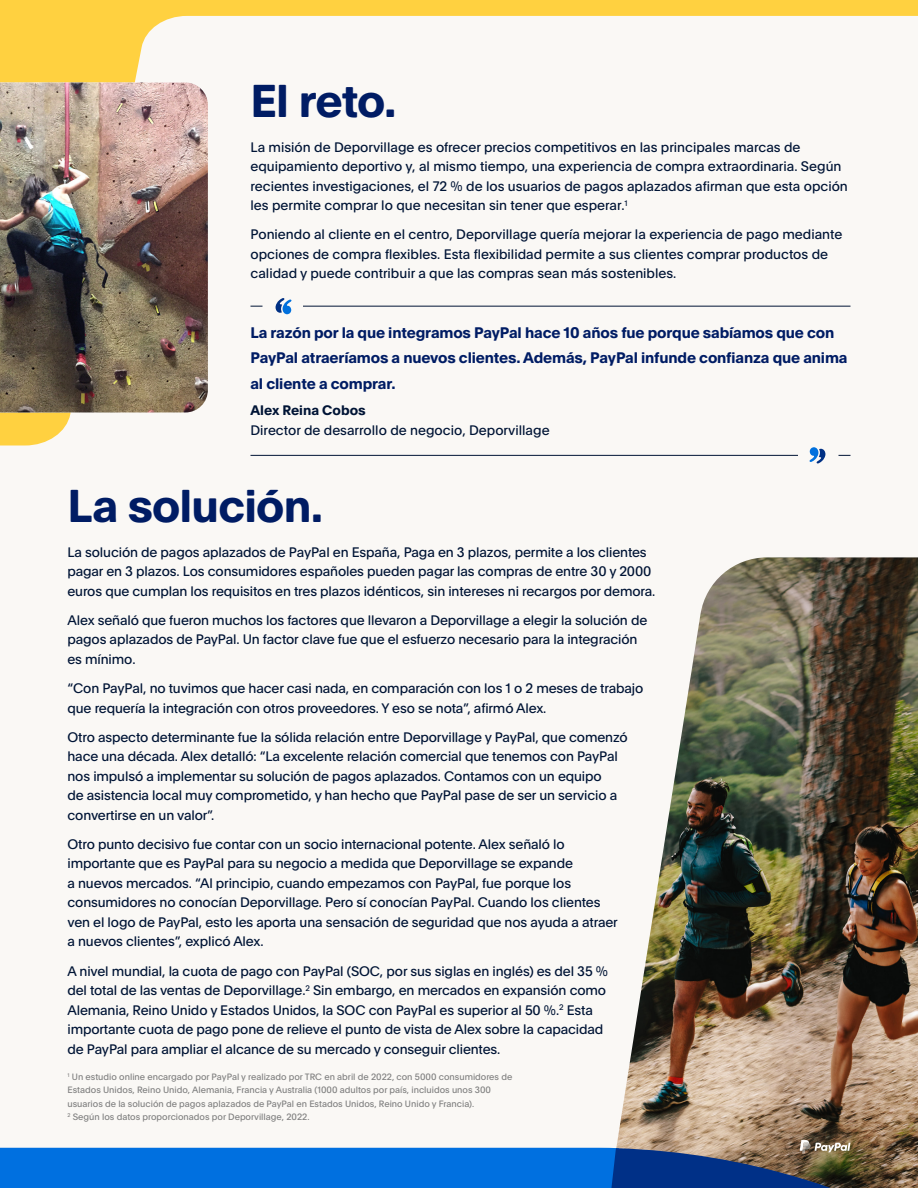
<style>
.page{position:relative;width:918px;height:1188px;background:#faf8f5}
.page>*{position:absolute;margin:0;border:0;box-sizing:border-box;transform-origin:0 0}
.Source_Note_Copy_-_G{font:700 45px "Pay Pal Open";letter-spacing:-.02em;color:#001c64}
.Body_Copy_-_Dark_Gra{font:700 15px/25.5px "Pay Pal Open";letter-spacing:-.01em;color:#001c64}
.Body_Copy_-_Dark_Gra-2{font:13.5px/19.5px "Pay Pal Open";letter-spacing:-.01em;color:#001435}
.Body_Copy_-_White{font:13.5px "Pay Pal Open";color:#001435}
.Body_Copy_-_White-2{font:700 13.5px "Pay Pal Open";color:#001435}
.MRF{font:9px/13.5px "Pay Pal Open";color:#808080}
</style>
<div class="page">
<img style="left:617px;top:557px;width:301px;height:583px">
<svg style="left:0;top:0;width:918px;height:446px"></svg>
<img style="left:0;top:82px;width:208px;height:330px">
<svg style="left:250px;top:306px;width:12px;height:1px"></svg>
<hr style="left:303px;top:306px;width:547px;height:1px;background:#001435">
<svg style="left:276px;top:298px;width:15px;height:16px"></svg>
<svg style="left:838px;top:455px;width:12px;height:1px"></svg>
<hr style="left:250px;top:455px;width:548px;height:1px;background:#001435">
<svg style="left:810px;top:447px;width:15px;height:17px"></svg>
<svg style="left:0;top:1140px;width:918px;height:48px;background:#3576b9"></svg>
<p class="Source_Note_Copy_-_G" style="left:250px;top:69px;width:148px">El reto.</p>
<p class="Body_Copy_-_Dark_Gra-2" style="left:250px;top:136px;width:599px">La misión de Deporvillage es ofrecer precios competitivos en las principales marcas de equipamiento deportivo y, al mismo tiempo, una experiencia de compra extraordinaria. Según recientes investigaciones, el 72 % de los usuarios de pagos aplazados afirman que esta opción les permite comprar lo que necesitan sin tener que esperar.<sup>1</sup></p>
<p class="Body_Copy_-_Dark_Gra-2" style="left:250px;top:224px;width:593px">Poniendo al cliente en el centro, Deporvillage quería mejorar la experiencia de pago mediante opciones de compra flexibles. Esta flexibilidad permite a sus clientes comprar productos de calidad y puede contribuir a que las compras sean más sostenibles.</p>
<p class="Body_Copy_-_Dark_Gra" style="left:250px;top:319px;width:599px">La razón por la que integramos PayPal hace 10 años fue porque sabíamos que con<br>PayPal atraeríamos a nuevos clientes. Además, PayPal infunde confianza que anima al cliente a comprar.</p>
<p class="Body_Copy_-_White-2" style="left:250px;top:401px;width:117px">Alex Reina Cobos</p>
<p class="Body_Copy_-_White" style="left:250px;top:421px;width:301px">Director de desarrollo de negocio, Deporvillage</p>
<p class="Source_Note_Copy_-_G" style="left:68px;top:474px;width:257px">La solución.</p>
<p class="Body_Copy_-_Dark_Gra-2" style="left:68px;top:541px;width:589px">La solución de pagos aplazados de PayPal en España, Paga en 3 plazos, permite a los clientes pagar en 3 plazos. Los consumidores españoles pueden pagar las compras de entre 30 y 2000 euros que cumplan los requisitos en tres plazos idénticos, sin intereses ni recargos por demora.</p>
<p class="Body_Copy_-_Dark_Gra-2" style="left:68px;top:610px;width:581px">Alex señaló que fueron muchos los factores que llevaron a Deporvillage a elegir la solución de pagos aplazados de PayPal. Un factor clave fue que el esfuerzo necesario para la integración es mínimo.</p>
<p class="Body_Copy_-_Dark_Gra-2" style="left:68px;top:678px;width:577px">“Con PayPal, no tuvimos que hacer casi nada, en comparación con los 1 o 2 meses de trabajo que requería la integración con otros proveedores. Y eso se nota”, afirmó Alex.</p>
<p class="Body_Copy_-_Dark_Gra-2" style="left:68px;top:727px;width:562px">Otro aspecto determinante fue la sólida relación entre Deporvillage y PayPal, que comenzó hace una década. Alex detalló: “La excelente relación comercial que tenemos con PayPal nos impulsó a implementar su solución de pagos aplazados. Contamos con un equipo<br>de asistencia local muy comprometido, y han hecho que PayPal pase de ser un servicio a convertirse en un valor”.</p>
<p class="Body_Copy_-_Dark_Gra-2" style="left:68px;top:834px;width:552px">Otro punto decisivo fue contar con un socio internacional potente. Alex señaló lo importante que es PayPal para su negocio a medida que Deporvillage se expande<br>a nuevos mercados. “Al principio, cuando empezamos con PayPal, fue porque los consumidores no conocían Deporvillage. Pero sí conocían PayPal. Cuando los clientes ven el logo de PayPal, esto les aporta una sensación de seguridad que nos ayuda a atraer a nuevos clientes”, explicó Alex.</p>
<p class="Body_Copy_-_Dark_Gra-2" style="left:68px;top:960px;width:542px">A nivel mundial, la cuota de pago con PayPal (SOC, por sus siglas en inglés) es del 35 % del total de las ventas de Deporvillage.<sup>2</sup> Sin embargo, en mercados en expansión como Alemania, Reino Unido y Estados Unidos, la SOC con PayPal es superior al 50 %.<sup>2</sup> Esta importante cuota de pago pone de relieve el punto de vista de Alex sobre la capacidad de PayPal para ampliar el alcance de su mercado y conseguir clientes.</p>
<p class="MRF" style="left:68px;top:1069px;width:446px"><sup>1</sup> Un estudio online encargado por PayPal y realizado por TRC en abril de 2022, con 5000 consumidores de<br>Estados Unidos, Reino Unido, Alemania, Francia y Australia (1000 adultos por país, incluidos unos 300 usuarios de la solución de pagos aplazados de PayPal en Estados Unidos, Reino Unido y Francia).</p>
<p class="MRF" style="left:68px;top:1110px;width:243px"><sup>2</sup> Según los datos proporcionados por Deporvillage, 2022.</p>
</div>
